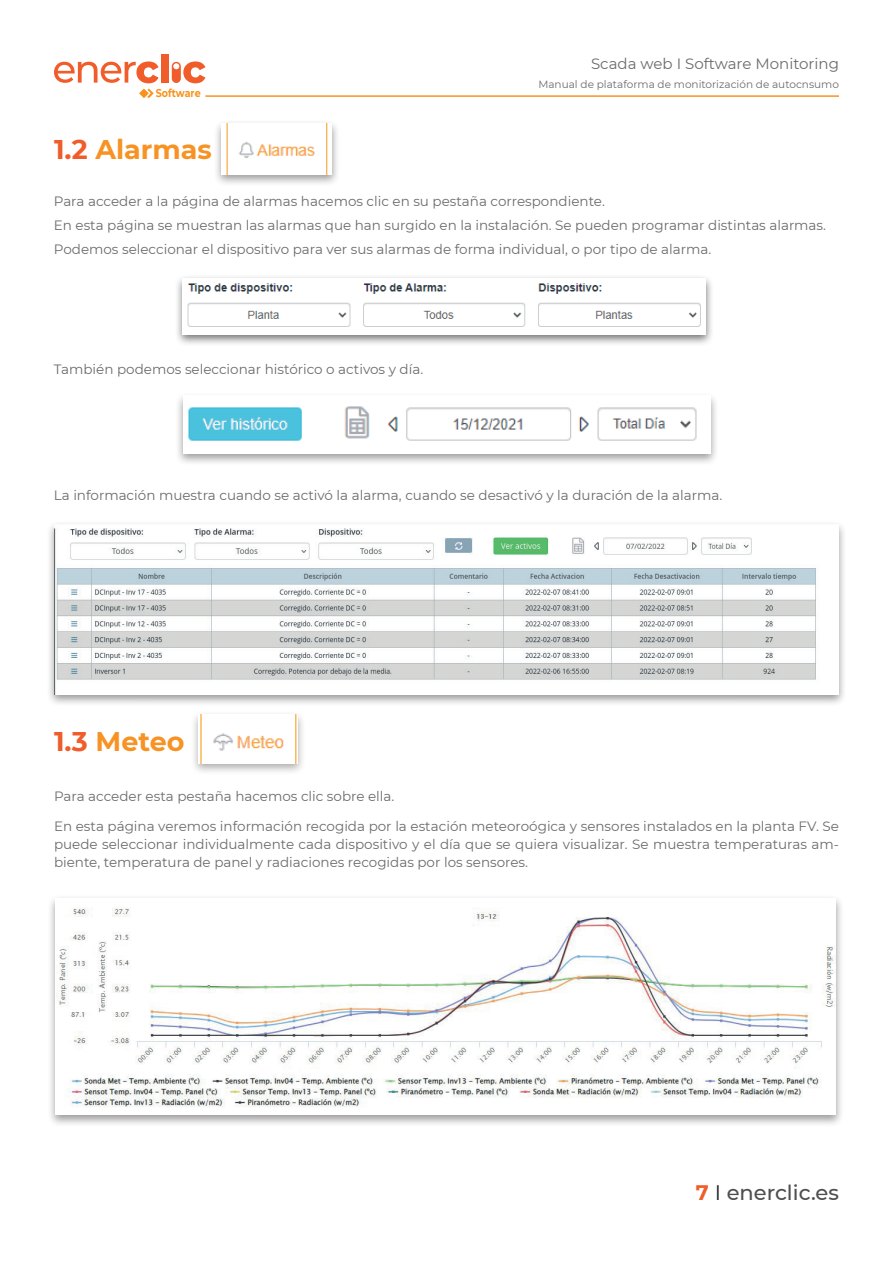
<style>
.page{position:relative;width:893px;height:1263px;background:#fff}
.page>*{position:absolute;margin:0;border:0;box-sizing:border-box;transform-origin:0 0}
.t1{font:700 27px "Montserrat";color:#f79324}
.t2{font:500 21px "Montserrat";color:#4e4f50}
.t3{font:15px "Montserrat";color:#6b6b6e}
.t4{font:13.5px/24px "Montserrat";color:#6b6b6e}
.t5{font:700 11.25px "Montserrat";color:#f7931d;scale:.85 1}
.t6{font:10.5px "Montserrat";color:#6b6b6e}
.s1{color:#f15d2a}
.s2{font-weight:700;color:#f15d2a}
.s3{font-weight:400;color:#231f20}
</style>
<div class="page">
<svg style="left:54px;top:61px;width:104px;height:22px"></svg>
<div style="left:161px;top:54px;width:8px;height:29px;background:#f15d2a"></div>
<svg style="left:172px;top:61px;width:33px;height:22px"></svg>
<svg style="left:139px;top:89px;width:15px;height:9px"></svg>
<hr style="left:205px;top:95px;width:634px;height:2px;background:#f79324">
<div style="left:213px;top:119px;width:127px;height:68px;background:#231f20;opacity:.45"></div>
<img style="left:221px;top:123px;width:111px;height:51px">
<div style="left:175px;top:275px;width:539px;height:72px;background:#231f20;opacity:.63"></div>
<img style="left:183px;top:279px;width:523px;height:55px">
<div style="left:176px;top:392px;width:543px;height:74px;background:#231f20;opacity:.44"></div>
<img style="left:184px;top:396px;width:527px;height:58px">
<div style="left:46px;top:520px;width:801px;height:187px;background:#231f20;opacity:.47"></div>
<img style="left:54px;top:524px;width:785px;height:170px">
<div style="left:190px;top:710px;width:116px;height:65px;background:#231f20;opacity:.38"></div>
<img style="left:198px;top:714px;width:100px;height:49px">
<div style="left:47px;top:894px;width:797px;height:233px;background:#231f20;opacity:.45"></div>
<img style="left:55px;top:899px;width:781px;height:215px">
<p class="t5" style="left:156px;top:85px;width:54px">Software</p>
<h1 class="t1" style="left:54px;top:130px;width:159px"><span class="s1">1.2</span> Alarmas</h1>
<p class="t3" style="left:591px;top:53px;width:249px">Scada web I Software Monitoring</p>
<p class="t6" style="left:538px;top:77px;width:302px">Manual de plataforma de monitorización de autocnsumo</p>
<p class="t4" style="left:54px;top:189px;width:774px">Para acceder a la página de alarmas hacemos clic en su pestaña correspondiente.<br>En esta página se muestran las alarmas que han surgido en la instalación. Se pueden programar distintas alarmas.<br>Podemos seleccionar el dispositivo para ver sus alarmas de forma individual, o por tipo de alarma.</p>
<p class="t4" style="left:54px;top:357px;width:371px">También podemos seleccionar histórico o activos y día.</p>
<p class="t4" style="left:54px;top:483px;width:670px">La información muestra cuando se activó la alarma, cuando se desactivó y la duración de la alarma.</p>
<h1 class="t1" style="left:54px;top:722px;width:132px"><span class="s1">1.3</span> Meteo</h1>
<p class="t4" style="left:54px;top:784px;width:342px">Para acceder esta pestaña hacemos clic sobre ella.</p>
<p class="t4" style="left:54px;top:817px;width:786px;line-height:18px;text-align:justify">En esta página veremos información recogida por la estación meteoroógica y sensores instalados en la planta FV. Se puede seleccionar individualmente cada dispositivo y el día que se quiera visualizar. Se muestra temperaturas am&shy;biente, temperatura de panel y radiaciones recogidas por los sensores.</p>
<h2 class="t2" style="left:696px;top:1177px;width:145px"><span class="s2">7</span> <span class="s3">I</span> enerclic.es</h2>
</div>
